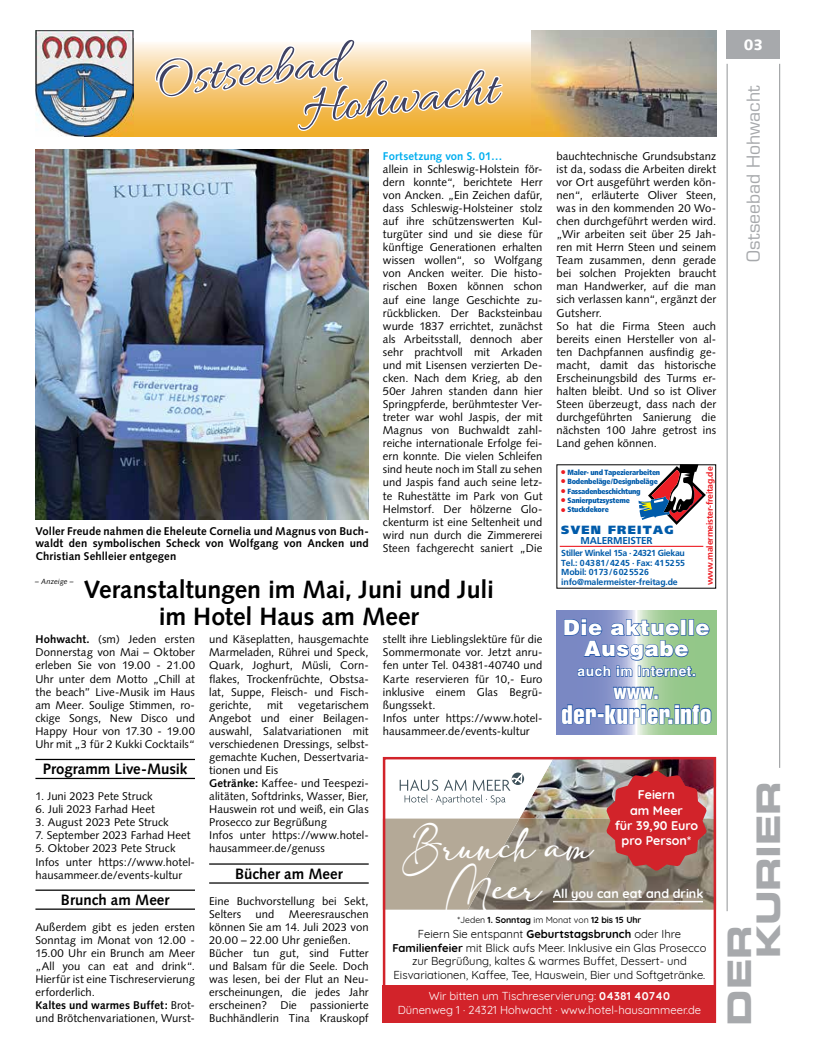
<style>
.page{position:relative;width:819px;height:1053px;background:#fff}
.page>*{position:absolute;margin:0;border:0;box-sizing:border-box;transform-origin:0 0}
.t1{font:55px/43.8px "Allura";color:#3f4263}
.t2{font:32.5px/28.9px "Eurostile LT Std Bold Ex 2";letter-spacing:-.01em;color:#a7a9ac}
.t3{font:29.25px "adelia";color:#fff}
.t4{font:26.25px "Helvetica LT Std Comp";letter-spacing:.03em;color:#fff}
.t5{font:700 25px/27.5px "Syntax LT Std";letter-spacing:-.005em;color:#000;text-align:center}
.t6{font:900 21.25px/21.2px "Helvetica LT Std";letter-spacing:.03em;color:#fff;text-align:center}
.t7{font:900 condensed 20px "Helvetica LT Std";color:#fff}
.t8{font:17.5px "Eurostile LT Std";color:#a7a9ac}
.t9{font:700 15px "Syntax";color:#000}
.t10{font:900 15px "Syntax LT Std";color:#fff}
.t11{font:700 13.75px "Helvetica LT Std";letter-spacing:.04em;color:#fff}
.t12{font:700 12.5px/15px "Quicksand";color:#fff;text-align:center}
.t13{font:900 11.88px "Frutiger LT Std";letter-spacing:.11em;color:#005baa}
.t14{font:11.25px/13px "Syntax";letter-spacing:.005em;color:#000}
.t15{font:11.25px/13.5px "Quicksand";color:#000;text-align:center}
.t16{font:700 11.25px/12.5px "Syntax LT Std";letter-spacing:.01em;color:#000;text-align:justify}
.t17{font:11.25px/13.8px "Quicksand";color:#fff;text-align:center}
.t18{font:700 11.25px "Syntax LT Std";letter-spacing:.01em;color:#00aeef}
.t19{font:700 10px "Frutiger LT Std";letter-spacing:-.02em;color:#005baa}
.t20{font:700 8.75px/9.4px "Frutiger LT Std";letter-spacing:-.02em;color:#005baa}
.t21{font:700 8.75px "Quicksand";color:#000}
.t22{font:700 8.75px "Frutiger LT Std";letter-spacing:-.02em;color:#ed1d24}
.t23{font:900 condensed 7.5px "Frutiger LT Std";letter-spacing:-.03em;color:#005baa}
.t24{font:italic 7.5px "Syntax LT Std";letter-spacing:.015em;color:#000}
.s1{font-size:11.25px;color:#ed1d24}
.s2{font-weight:700}
.s3{font-weight:400}
</style>
<div class="page">
<hr style="left:726px;top:64px;width:1px;height:847px;background:#939598">
<hr style="left:779px;top:64px;width:1px;height:703px;background:#939598">
<div style="left:726px;top:30px;width:54px;height:29px;background:#a7a9ac"></div>
<hr style="left:559px;top:545px;width:144px;height:2px;background:#ed1d24">
<svg style="left:638px;top:464px;width:67px;height:61px"></svg>
<img style="left:554px;top:759px;width:159px;height:59px">
<img style="left:554px;top:818px;width:159px;height:91px">
<hr style="left:553px;top:900px;width:150px;height:2px;background:#fff">
<svg style="left:606px;top:770px;width:100px;height:100px;background:#bc383c"></svg>
<svg style="left:383px;top:756px;width:171px;height:193px"></svg>
<div style="left:383px;top:985px;width:333px;height:37px;background:#d2232a"></div>
<img style="left:35px;top:150px;width:334px;height:369px">
<svg style="left:134px;top:43px;width:397px;height:93px;background:#f5cb7d"></svg>
<img style="left:531px;top:30px;width:185px;height:106px">
<img style="left:35px;top:30px;width:99px;height:106px">
<img style="left:84px;top:38px;width:50px;height:98px">
<svg style="left:153px;top:43px;width:351px;height:93px"></svg>
<hr style="left:35px;top:758px;width:160px;height:2px;background:#000">
<hr style="left:35px;top:777px;width:160px;height:2px;background:#000">
<hr style="left:35px;top:889px;width:160px;height:1px;background:#000">
<hr style="left:35px;top:908px;width:160px;height:1px;background:#000">
<hr style="left:209px;top:863px;width:160px;height:1px;background:#000">
<hr style="left:209px;top:882px;width:160px;height:1px;background:#000">
<svg style="left:556px;top:610px;width:160px;height:124px;background:#94b1b0"></svg>
<svg style="left:560px;top:618px;width:152px;height:107px;background:#83a1b2"></svg>
<p class="t1" style="left:296px;top:47px;width:197px;text-indent:-145px;rotate:-6deg">Ostseebad<br>Hohwacht</p>
<p class="t14" style="left:556px;top:149px;width:161px">bauchtechnische Grundsubstanz ist da, sodass die Arbeiten direkt vor Ort ausgeführt werden kön&shy;nen“, erläuterte Oliver Steen, was in den kommenden 20 Wo&shy;chen durchgeführt werden wird. „Wir arbeiten seit über 25 Jah&shy;ren mit Herrn Steen und seinem<br>Team zusammen, denn gerade bei solchen Projekten braucht man Handwerker, auf die man sich verlassen kann“, ergänzt der<br>Gutsherr.<br>So hat die Firma Steen auch bereits einen Hersteller von al&shy;ten Dachpfannen ausfindig ge&shy;macht, damit das historische<br>Erscheinungsbild des Turms er&shy;halten bleibt. Und so ist Oliver<br>Steen überzeugt, dass nach der durchgeführten Sanierung die nächsten 100 Jahre getrost ins<br>Land gehen können.</p>
<p class="t18" style="left:383px;top:149px;width:121px">Fortsetzung von S. 01…</p>
<p class="t14" style="left:383px;top:162px;width:161px;text-align:justify">allein in Schleswig-Holstein för&shy;dern konnte“, berichtete Herr von Ancken. „Ein Zeichen dafür, dass Schleswig-Holsteiner stolz auf ihre schützenswerten Kul&shy;turgüter sind und sie diese für künftige Generationen erhalten wissen wollen“, so Wolfgang von Ancken weiter. Die histo&shy;rischen Boxen können schon auf eine lange Geschichte zu&shy;rückblicken. Der Backsteinbau wurde 1837 errichtet, zunächst als Arbeitsstall, dennoch aber sehr prachtvoll mit Arkaden und mit Lisensen verzierten De&shy;cken. Nach dem Krieg, ab den 50er Jahren standen dann hier Springpferde, berühmtester Ver&shy;treter war wohl Jaspis, der mit Magnus von Buchwaldt zahl&shy;reiche internationale Erfolge fei&shy;ern konnte. Die vielen Schleifen sind heute noch im Stall zu sehen und Jaspis fand auch seine letz&shy;te Ruhestätte im Park von Gut Helmstorf. Der hölzerne Glo&shy;ckenturm ist eine Seltenheit und wird nun durch die Zimmererei Steen fachgerecht saniert „Die</p>
<p class="t22" style="left:704px;top:585px;width:120px;rotate:-90deg">www.malermeister-freitag.de</p>
<p class="t23" style="left:560px;top:467px;width:101px"><span class="s1">•</span> Maler- und Tapezierarbeiten</p>
<p class="t23" style="left:560px;top:477px;width:99px"><span class="s1">•</span> Bodenbeläge/Designbeläge</p>
<p class="t23" style="left:560px;top:486px;width:82px"><span class="s1">•</span> Fassadenbeschichtung</p>
<p class="t23" style="left:560px;top:495px;width:71px"><span class="s1">•</span> Sanierputzsysteme</p>
<p class="t23" style="left:560px;top:505px;width:50px"><span class="s1">•</span> Stuckdekore</p>
<p class="t13" style="left:561px;top:522px;width:114px">SVEN FREITAG</p>
<p class="t19" style="left:580px;top:534px;width:73px">MALERMEISTER</p>
<p class="t20" style="left:561px;top:548px;width:125px">Stiller Winkel 15a · 24321 Giekau<br>Tel.: 04381/4245 · Fax: 415255<br>Mobil: 0173/6025526 info@malermeister-freitag.de</p>
<p class="t16" style="left:35px;top:525px;width:335px">Voller Freude nahmen die Eheleute Cornelia und Magnus von Buch&shy;waldt den symbolischen Scheck von Wolfgang von Ancken und Christian Sehlleier entgegen</p>
<p class="t5" style="left:84px;top:575px;width:411px">Veranstaltungen im Mai, Juni und Juli im Hotel Haus am Meer</p>
<p class="t24" style="left:35px;top:577px;width:40px">– Anzeige –</p>
<p class="t6" style="left:563px;top:616px;width:148px">Die aktuelle<br>Ausgabe</p>
<p class="t11" style="left:577px;top:662px;width:120px">auch im Internet.</p>
<p class="t7" style="left:613px;top:678px;width:47px">www.</p>
<p class="t4" style="left:561px;top:697px;width:151px">der-kurier.info</p>
<p class="t14" style="left:383px;top:633px;width:161px">stellt ihre Lieblingslektüre für die<br>Sommermonate vor. Jetzt anru&shy;fen unter Tel. 04381-40740 und<br>Karte reservieren für 10,- Euro inklusive einem Glas Begrü&shy;ßungssekt.<br>Infos unter https://www.hotel&shy;hausammeer.de/events-kultur</p>
<p class="t14" style="left:35px;top:633px;width:161px;text-align:justify"><span class="s2">Hohwacht.</span> (sm) Jeden ersten Donnerstag von Mai – Oktober erleben Sie von 19.00 - 21.00<br>Uhr unter dem Motto „Chill at the beach” Live-Musik im Haus am Meer. Soulige Stimmen, ro&shy;ckige Songs, New Disco und Happy Hour von 17.30 - 19.00<br>Uhr mit „3 für 2 Kukki Cocktails“</p>
<p class="t9" style="left:43px;top:760px;width:146px">Programm Live-Musik</p>
<p class="t14" style="left:35px;top:789px;width:119px">1. Juni 2023 Pete Struck</p>
<p class="t14" style="left:35px;top:802px;width:121px">6. Juli 2023 Farhad Heet</p>
<p class="t14" style="left:35px;top:815px;width:135px">3. August 2023 Pete Struck</p>
<p class="t14" style="left:35px;top:829px;width:157px">7. September 2023 Farhad Heet</p>
<p class="t14" style="left:35px;top:842px;width:161px">5. Oktober 2023 Pete Struck<br>Infos unter https://www.hotel&shy;hausammeer.de/events-kultur</p>
<p class="t9" style="left:61px;top:891px;width:110px">Brunch am Meer</p>
<p class="t14" style="left:35px;top:920px;width:161px">Außerdem gibt es jeden ersten<br>Sonntag im Monat von 12.00 -<br>15.00 Uhr ein Brunch am Meer „All you can eat and drink“.<br>Hierfür ist eine Tischreservierung erforderlich.<br><span class="s2">Kaltes und warmes Buffet:</span> Brot&shy;und Brötchenvariationen, Wurst-</p>
<p class="t14" style="left:209px;top:633px;width:161px;text-align:justify">und Käseplatten, hausgemachte Marmeladen, Rührei und Speck, Quark, Joghurt, Müsli, Corn&shy;flakes, Trockenfrüchte, Obstsa&shy;lat, Suppe, Fleisch- und Fisch&shy;gerichte,</p>
<p class="t14" style="left:209px;top:698px;width:161px;text-indent:89px">vegetarischem<br>Angebot und einer Beilagen&shy;auswahl, Salatvariationen mit verschiedenen Dressings, selbst&shy;gemachte Kuchen, Dessertvaria&shy;tionen und Eis<br><span class="s2">Getränke:</span> Kaffee- und Teespezi&shy;alitäten, Softdrinks, Wasser, Bier,<br>Hauswein rot und weiß, ein Glas<br>Prosecco zur Begrüßung<br>Infos unter https://www.hotel&shy;hausammeer.de/genuss</p>
<p class="t9" style="left:235px;top:865px;width:109px">Bücher am Meer</p>
<p class="t14" style="left:209px;top:894px;width:161px">Eine Buchvorstellung bei Sekt,<br>Selters</p>
<p class="t14" style="left:267px;top:698px;width:17px">mit</p>
<p class="t12" style="left:614px;top:786px;width:85px">Feiern<br>am Meer<br>für 39,90 Euro</p>
<p class="t3" style="left:402px;top:831px;width:192px">Brunch am</p>
<p class="t12" style="left:621px;top:831px;width:71px">pro Person*</p>
<p class="t3" style="left:445px;top:873px;width:97px">Meer</p>
<p class="t12" style="left:553px;top:884px;width:152px">All you can eat and drink</p>
<p class="t14" style="left:209px;top:907px;width:161px;text-indent:80px">Meeresrauschen können Sie am 14. Juli 2023 von<br>20.00 – 22.00 Uhr genießen.<br>Bücher tun gut, sind Futter und Balsam für die Seele. Doch was lesen, bei der Flut an Neu&shy;erscheinungen, die jedes Jahr erscheinen? Die passionierte<br>Buchhändlerin Tina Krauskopf</p>
<p class="t14" style="left:255px;top:907px;width:20px">und</p>
<p class="t21" style="left:457px;top:912px;width:185px"><span class="s3">*Jeden</span> 1. Sonntag <span class="s3">im Monat von</span> 12 bis 15 Uhr</p>
<p class="t15" style="left:392px;top:926px;width:315px">Feiern Sie entspannt <span class="s2">Geburtstagsbrunch</span> oder Ihre <span class="s2">Familienfeier</span> mit Blick aufs Meer. Inklusive ein Glas Prosecco zur Begrüßung, kaltes &amp; warmes Buffet, Dessert- und Eisvariationen, Kaffee, Tee, Hauswein, Bier und Softgetränke.</p>
<p class="t17" style="left:397px;top:987px;width:305px">Wir bitten um Tischreservierung: <span class="s2">04381 40740<br></span>Dünenweg 1 · 24321 Hohwacht · www.hotel-hausammeer.de</p>
<p class="t10" style="left:744px;top:36px;width:21px">03</p>
<p class="t8" style="left:743px;top:262px;width:178px;rotate:-90deg">Ostseebad Hohwacht</p>
<p class="t2" style="left:724px;top:958px;width:179px;text-indent:-67px;rotate:-90deg">DER<br>KURIER</p>
</div>
